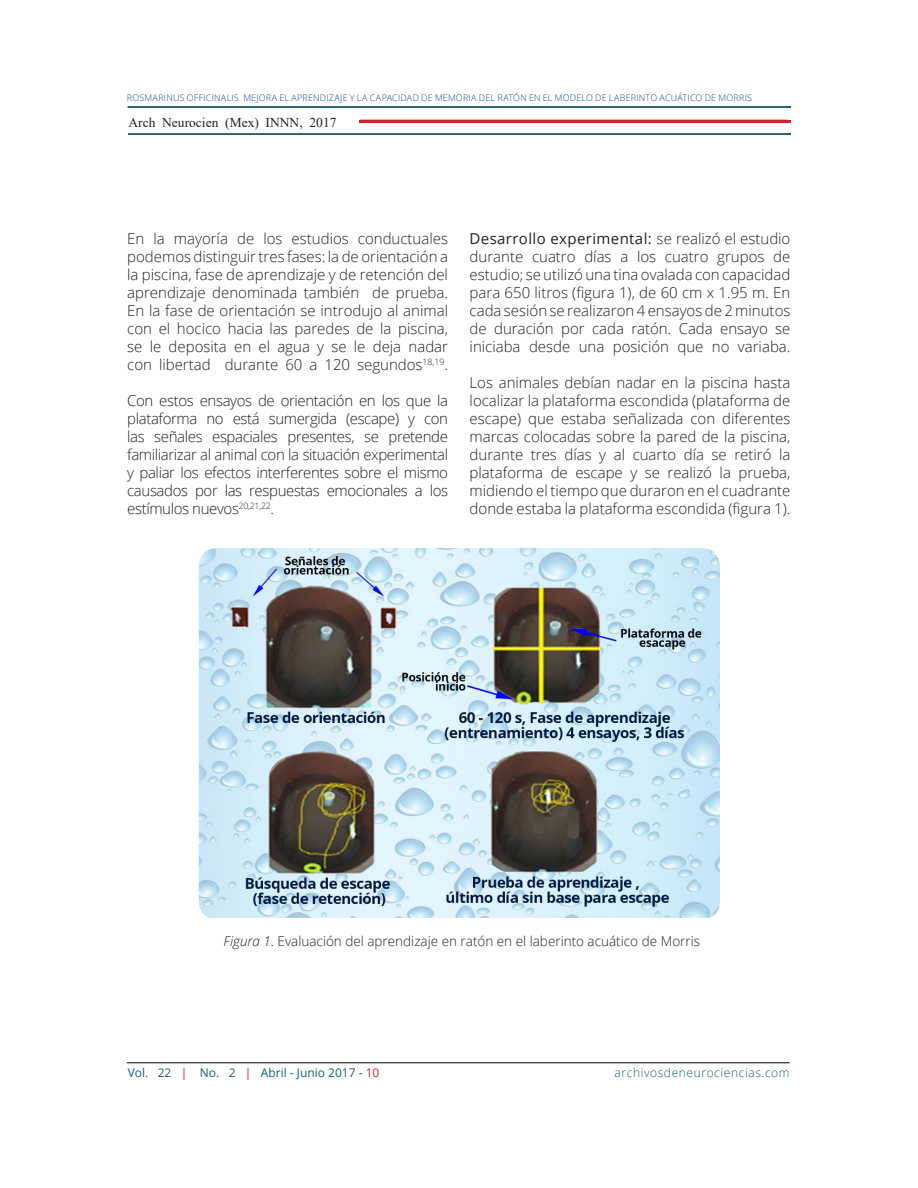
<style>
.page{position:relative;width:918px;height:1188px;background:#fff}
.page>*{position:absolute;margin:0;border:0;box-sizing:border-box;transform-origin:0 0}
.Texto{font:300 15px/18px "Open Sans";color:#231f20;text-align:justify}
.Texto-2{font:300 13.5px "Open Sans";color:#231f20}
.t1{font:13.5px "Times New Roman";color:#231f20}
.t2{font:12px "Open Sans";color:#135c82}
.t3{font:300 12px "Open Sans";letter-spacing:.05em;color:#135c82}
.Titulo{font:300 9px "Open Sans";letter-spacing:.02em;color:#18469d}
.s1{font-weight:400}
.s2{font-style:italic}
.s3{color:#d1232a}
</style>
<div class="page">
<hr style="left:128px;top:107px;width:663px;height:1px;background:#135c82">
<hr style="left:128px;top:107px;width:658px;height:1px;background:#5c676f">
<hr style="left:128px;top:133px;width:663px;height:2px;background:#135c82">
<hr style="left:128px;top:133px;width:659px;height:1px;background:#5c676f">
<hr style="left:360px;top:120px;width:431px;height:2px;background:#d1232a">
<hr style="left:127px;top:1062px;width:663px;height:1px;background:#000">
<img style="left:199px;top:548px;width:521px;height:370px">
<p class="Titulo" style="left:127px;top:91px;width:627px">ROSMARINUS OFFICINALIS MEJORA EL APRENDIZAJE Y LA CAPACIDAD DE MEMORIA DEL RATÓN EN EL MODELO DE LABERINTO ACUÁTICO DE MORRIS</p>
<p class="t1" style="left:128px;top:113px;width:210px">Arch Neurocien (Mex) INNN, 2017</p>
<p class="Texto" style="left:127px;top:229px;width:322px">En la mayoría de los estudios conductuales podemos distinguir tres fases: la de orientación a la piscina, fase de aprendizaje y de retención del aprendizaje denominada también de prueba.<br>En la fase de orientación se introdujo al animal con el hocico hacia las paredes de la piscina, se le deposita en el agua y se le deja nadar con libertad durante 60 a 120 segundos<sup>18,19</sup>.</p>
<p class="Texto" style="left:127px;top:391px;width:322px">Con estos ensayos de orientación en los que la plataforma no está sumergida (escape) y con las señales espaciales presentes, se pretende familiarizar al animal con la situación experimental y paliar los efectos interferentes sobre el mismo causados por las respuestas emocionales a los estímulos nuevos<sup>20,21,22</sup>.</p>
<p class="Texto" style="left:470px;top:230px;width:322px"><span class="s1">Desarrollo experimental:</span> se realizó el estudio durante cuatro días a los cuatro grupos de estudio; se utilizó una tina ovalada con capacidad para 650 litros (figura 1), de 60 cm x 1.95 m. En cada sesión se realizaron 4 ensayos de 2 minutos de duración por cada ratón. Cada ensayo se iniciaba desde una posición que no variaba.</p>
<p class="Texto" style="left:470px;top:374px;width:322px">Los animales debían nadar en la piscina hasta localizar la plataforma escondida (plataforma de escape) que estaba señalizada con diferentes marcas colocadas sobre la pared de la piscina, durante tres días y al cuarto día se retiró la plataforma de escape y se realizó la prueba, midiendo el tiempo que duraron en el cuadrante donde estaba la plataforma escondida (figura 1).</p>
<p class="Texto-2" style="left:224px;top:931px;width:478px"><span class="s2">Figura 1</span>. Evaluación del aprendizaje en ratón en el laberinto acuático de Morris</p>
<p class="t2" style="left:128px;top:1065px;width:253px">Vol. 22 <span class="s3">|</span> No. 2 <span class="s3">|</span> Abril - Junio 2017 - <span class="s3">10</span></p>
<p class="t3" style="left:614px;top:1065px;width:177px">archivosdeneurociencias.com</p>
</div>
